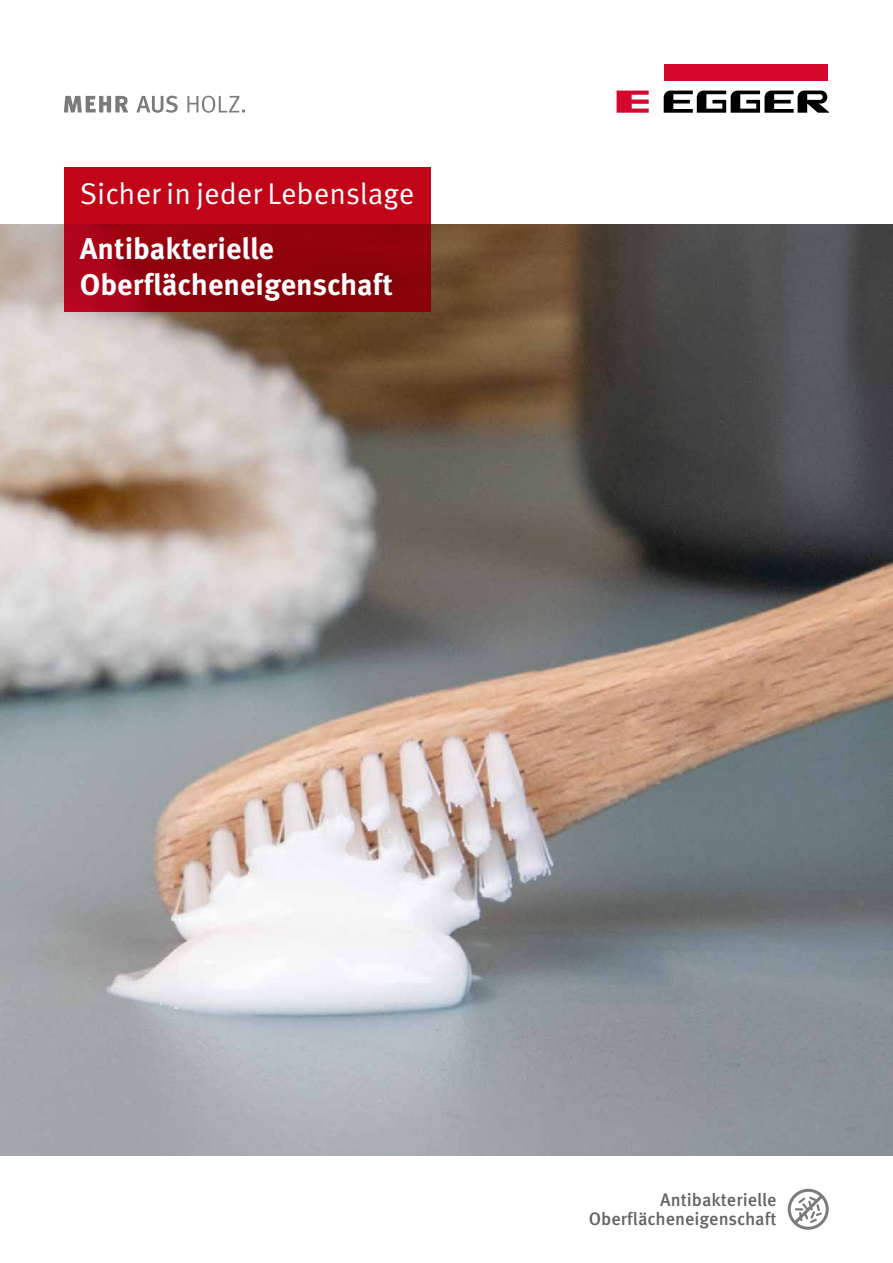
<style>
.page{position:relative;width:893px;height:1263px;background:#fff}
.page>*{position:absolute;margin:0;border:0;box-sizing:border-box;transform-origin:0 0}
.t1{font:700 30px/36px "Meta Pro";color:#fff}
.t2{font:30px "Meta Pro";color:#fff}
.t3{font:500 18px/19.5px "Meta Pro";color:#636362;text-align:right}
</style>
<div class="page">
<div style="left:664px;top:64px;width:163px;height:16px;background:#d4082c"></div>
<svg style="left:617px;top:91px;width:32px;height:22px"></svg>
<svg style="left:664px;top:91px;width:166px;height:22px"></svg>
<svg style="left:64px;top:96px;width:64px;height:16px"></svg>
<svg style="left:136px;top:96px;width:42px;height:17px"></svg>
<svg style="left:187px;top:96px;width:58px;height:17px"></svg>
<img style="left:0;top:224px;width:893px;height:932px">
<svg style="left:64px;top:167px;width:366px;height:144px;background:#a60312"></svg>
<svg style="left:787px;top:1188px;width:42px;height:42px"></svg>
<p class="t2" style="left:80px;top:176px;width:336px">Sicher in jeder Lebenslage</p>
<p class="t1" style="left:80px;top:232px;width:315px">Antibakterielle<br>Oberflächeneigenschaft</p>
<p class="t3" style="left:589px;top:1190px;width:189px">Antibakterielle<br>Oberflächeneigenschaft</p>
</div>
